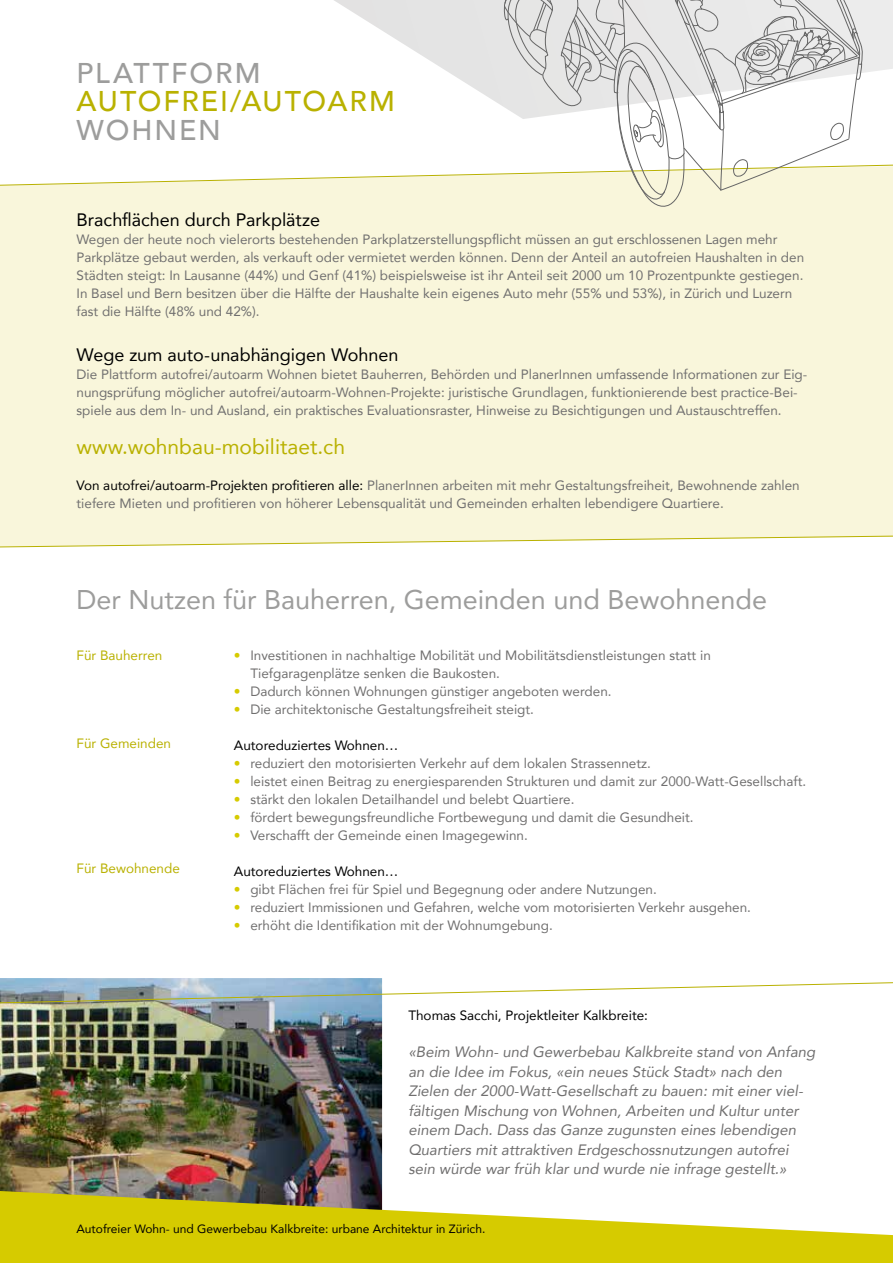
<style>
.page{position:relative;width:893px;height:1263px;background:#fff}
.page>*{position:absolute;margin:0;border:0;box-sizing:border-box;transform-origin:0 0}
.t1{font:500 28.5px "Avenir";letter-spacing:.06em;color:#b9b100}
.t2{font:500 28.5px "Avenir";letter-spacing:.07em;color:#9d9d9c}
.t3{font:27px "Avenir";color:#9d9d9c}
.t4{font:21px "Avenir";color:#b9b100}
.t5{font:18px "Avenir";color:#000}
.t6{font:italic 15px/19.5px "Avenir";color:#706f6f}
.t7{font:13.5px/18px "Avenir";color:#706f6f}
.t8{font:13.5px "Avenir";color:#000}
.t9{font:13.5px "Avenir";color:#b9b100}
.t10{font:12px "Avenir";color:#000}
.s1{color:#000}
.s2{color:#d6cb00}
</style>
<div class="page">
<div style="left:0;top:209px;width:893px;height:326px;background:#f9f6db"></div>
<svg style="left:0;top:535px;width:893px;height:13px"></svg>
<img style="left:0;top:978px;width:382px;height:213px">
<svg style="left:0;top:982px;width:893px;height:22px"></svg>
<svg style="left:0;top:0;width:893px;height:209px"></svg>
<svg style="left:0;top:1191px;width:893px;height:72px;fill:#d6cb00"></svg>
<h1 class="t2" style="left:77px;top:48px;width:185px">PLATTFORM</h1>
<h1 class="t1" style="left:77px;top:76px;width:320px">AUTOFREI/AUTOARM</h1>
<h1 class="t2" style="left:77px;top:105px;width:146px">WOHNEN</h1>
<h3 class="t5" style="left:77px;top:205px;width:245px">Brachflächen durch Parkplätze</h3>
<p class="t7" style="left:77px;top:230px;width:729px">Wegen der heute noch vielerorts bestehenden Parkplatzerstellungspflicht müssen an gut erschlossenen Lagen mehr Parkplätze gebaut werden, als verkauft oder vermietet werden können. Denn der Anteil an autofreien Haushalten in den Städten steigt: In Lausanne (44%) und Genf (41%) beispielsweise ist ihr Anteil seit 2000 um 10 Prozentpunkte gestiegen.<br>In Basel und Bern besitzen über die Hälfte der Haushalte kein eigenes Auto mehr (55% und 53%), in Zürich und Luzern fast die Hälfte (48% und 42%).</p>
<h3 class="t5" style="left:77px;top:340px;width:323px">Wege zum auto-unabhängigen Wohnen</h3>
<p class="t7" style="left:77px;top:364px;width:732px">Die Plattform autofrei/autoarm Wohnen bietet Bauherren, Behörden und PlanerInnen umfassende Informationen zur Eig&shy;nungsprüfung möglicher autofrei/autoarm-Wohnen-Projekte: juristische Grundlagen, funktionierende best practice-Bei&shy;spiele aus dem In- und Ausland, ein praktisches Evaluationsraster, Hinweise zu Besichtigungen und Austauschtreffen.</p>
<h3 class="t4" style="left:77px;top:429px;width:270px">www.wohnbau-mobilitaet.ch</h3>
<p class="t7" style="left:77px;top:475px;width:725px"><span class="s1">Von autofrei/autoarm-Projekten profitieren alle:</span> PlanerInnen arbeiten mit mehr Gestaltungsfreiheit, Bewohnende zahlen tiefere Mieten und profitieren von höherer Lebensqualität und Gemeinden erhalten lebendigere Quartiere.</p>
<h2 class="t3" style="left:77px;top:578px;width:692px">Der Nutzen für Bauherren, Gemeinden und Bewohnende</h2>
<p class="t9" style="left:77px;top:645px;width:87px">Für Bauherren</p>
<p class="t9" style="left:77px;top:732px;width:96px">Für Gemeinden</p>
<p class="t9" style="left:77px;top:858px;width:105px">Für Bewohnende</p>
<p class="t7" style="left:250px;top:646px;width:462px;text-indent:-16px"><span class="s2">•</span> Investitionen in nachhaltige Mobilität und Mobilitätsdienstleistungen statt in<br>Tiefgaragenplätze senken die Baukosten.</p>
<p class="t7" style="left:234px;top:682px;width:379px"><span class="s2">•</span> Dadurch können Wohnungen günstiger angeboten werden.</p>
<p class="t7" style="left:234px;top:700px;width:302px"><span class="s2">•</span> Die architektonische Gestaltungsfreiheit steigt.</p>
<p class="t8" style="left:234px;top:735px;width:166px">Autoreduziertes Wohnen…</p>
<p class="t7" style="left:234px;top:754px;width:418px"><span class="s2">•</span> reduziert den motorisierten Verkehr auf dem lokalen Strassennetz.</p>
<p class="t7" style="left:234px;top:772px;width:574px"><span class="s2">•</span> leistet einen Beitrag zu energiesparenden Strukturen und damit zur 2000-Watt-Gesellschaft.</p>
<p class="t7" style="left:234px;top:790px;width:342px"><span class="s2">•</span> stärkt den lokalen Detailhandel und belebt Quartiere.</p>
<p class="t7" style="left:234px;top:808px;width:461px"><span class="s2">•</span> fördert bewegungsfreundliche Fortbewegung und damit die Gesundheit.</p>
<p class="t7" style="left:234px;top:826px;width:295px"><span class="s2">•</span> Verschafft der Gemeinde einen Imagegewinn.</p>
<p class="t8" style="left:234px;top:861px;width:166px">Autoreduziertes Wohnen…</p>
<p class="t7" style="left:234px;top:880px;width:424px"><span class="s2">•</span> gibt Flächen frei für Spiel und Begegnung oder andere Nutzungen.</p>
<p class="t7" style="left:234px;top:898px;width:519px"><span class="s2">•</span> reduziert Immissionen und Gefahren, welche vom motorisierten Verkehr ausgehen.</p>
<p class="t7" style="left:234px;top:916px;width:320px"><span class="s2">•</span> erhöht die Identifikation mit der Wohnumgebung.</p>
<p class="t8" style="left:408px;top:1004px;width:241px">Thomas Sacchi, Projektleiter Kalkbreite:</p>
<p class="t6" style="left:408px;top:1042px;width:408px">«Beim Wohn- und Gewerbebau Kalkbreite stand von Anfang an die Idee im Fokus, «ein neues Stück Stadt» nach den Zielen der 2000-Watt-Gesellschaft zu bauen: mit einer viel&shy;fältigen Mischung von Wohnen, Arbeiten und Kultur unter einem Dach. Dass das Ganze zugunsten eines lebendigen Quartiers mit attraktiven Erdgeschossnutzungen autofrei sein würde war früh klar und wurde nie infrage gestellt.»</p>
<p class="t10" style="left:77px;top:1219px;width:410px">Autofreier Wohn- und Gewerbebau Kalkbreite: urbane Architektur in Zürich.</p>
</div>
